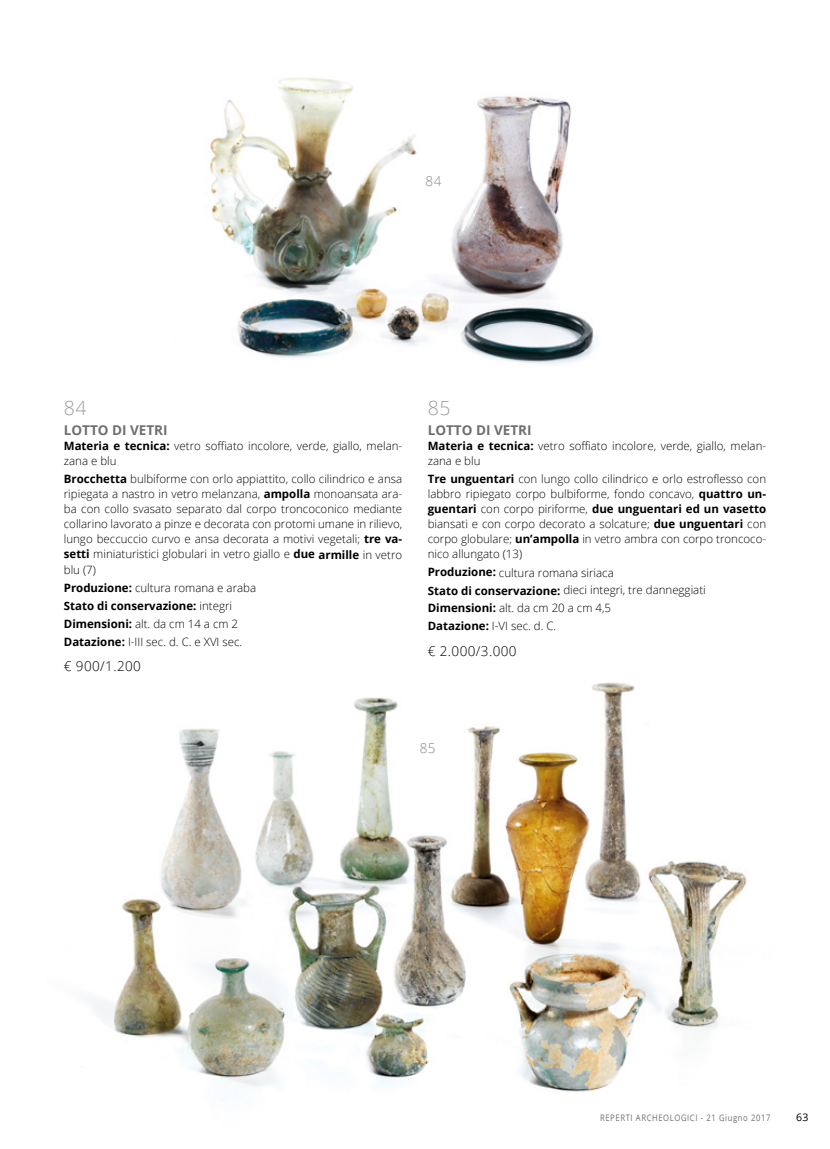
<style>
.page{position:relative;width:830px;height:1149px;background:#fff}
.page>*{position:absolute;margin:0;border:0;box-sizing:border-box;transform-origin:0 0}
.t1{font:300 19.5px "Open Sans";color:#9d9d9c}
.t2{font:700 13.5px "Open Sans";color:#706f6f}
.t3{font:300 13.5px "Open Sans";letter-spacing:.03em;color:#000}
.t4{font:300 13.5px "Open Sans";color:#878787}
.t5{font:300 11.55px/15px "Open Sans";color:#000}
.t6{font:10.5px "Open Sans";color:#000}
.t7{font:9px "Open Sans";letter-spacing:.08em;color:#706f6f;scale:.85 1}
.s1{font-weight:700}
</style>
<div class="page">
<img style="left:86px;top:682px;width:661px;height:419px">
<img style="left:210px;top:78px;width:384px;height:286px">
<p class="t4" style="left:425px;top:172px;width:17px">84</p>
<h1 class="t1" style="left:64px;top:394px;width:24px">84</h1>
<p class="t2" style="left:64px;top:421px;width:105px">LOTTO DI VETRI</p>
<p class="t5" style="left:64px;top:438px;width:340px"><span class="s1">Materia e tecnica:</span> vetro soffiato incolore, verde, giallo, melan&shy;zana e blu</p>
<p class="t5" style="left:64px;top:471px;width:340px;text-align:justify"><span class="s1">Brocchetta</span> bulbiforme con orlo appiattito, collo cilindrico e ansa ripiegata a nastro in vetro melanzana, <span class="s1">ampolla</span> monoansata ara&shy;ba con collo svasato separato dal corpo troncoconico mediante collarino lavorato a pinze e decorata con protomi umane in rilievo, lungo beccuccio curvo e ansa decorata a motivi vegetali; <span class="s1">tre va&shy;setti</span> miniaturistici globulari in vetro giallo e <span class="s1">due armille</span> in vetro blu (7)</p>
<p class="t5" style="left:64px;top:578px;width:194px;line-height:18px"><span class="s1">Produzione:</span> cultura romana e araba <span class="s1">Stato di conservazione:</span> integri <span class="s1">Dimensioni:</span> alt. da cm 14 a cm 2<br><span class="s1">Datazione:</span> I-III sec. d. C. e XVI sec.</p>
<p class="t3" style="left:64px;top:656px;width:79px">€ 900/1.200</p>
<h1 class="t1" style="left:427px;top:394px;width:24px">85</h1>
<p class="t2" style="left:427px;top:421px;width:105px">LOTTO DI VETRI</p>
<p class="t5" style="left:427px;top:438px;width:340px"><span class="s1">Materia e tecnica:</span> vetro soffiato incolore, verde, giallo, melan&shy;zana e blu</p>
<p class="t5" style="left:427px;top:471px;width:340px;text-align:justify"><span class="s1">Tre unguentari</span> con lungo collo cilindrico e orlo estroflesso con labbro ripiegato corpo bulbiforme, fondo concavo, <span class="s1">quattro un&shy;guentari</span> con corpo piriforme, <span class="s1">due unguentari ed un vasetto </span>biansati e con corpo decorato a solcature; <span class="s1">due unguentari</span> con corpo globulare; <span class="s1">un’ampolla</span> in vetro ambra con corpo troncoco&shy;nico allungato (13)</p>
<p class="t5" style="left:427px;top:563px;width:279px;line-height:18px"><span class="s1">Produzione:</span> cultura romana siriaca<br><span class="s1">Stato di conservazione:</span> dieci integri, tre danneggiati <span class="s1">Dimensioni:</span> alt. da cm 20 a cm 4,5<br><span class="s1">Datazione:</span> I-VI sec. d. C.</p>
<p class="t3" style="left:427px;top:641px;width:90px">€ 2.000/3.000</p>
<p class="t4" style="left:419px;top:738px;width:17px">85</p>
<p class="t7" style="left:599px;top:1110px;width:202px">REPERTI ARCHEOLOGICI - 21 Giugno 2017</p>
<p class="t6" style="left:795px;top:1109px;width:14px">63</p>
</div>
